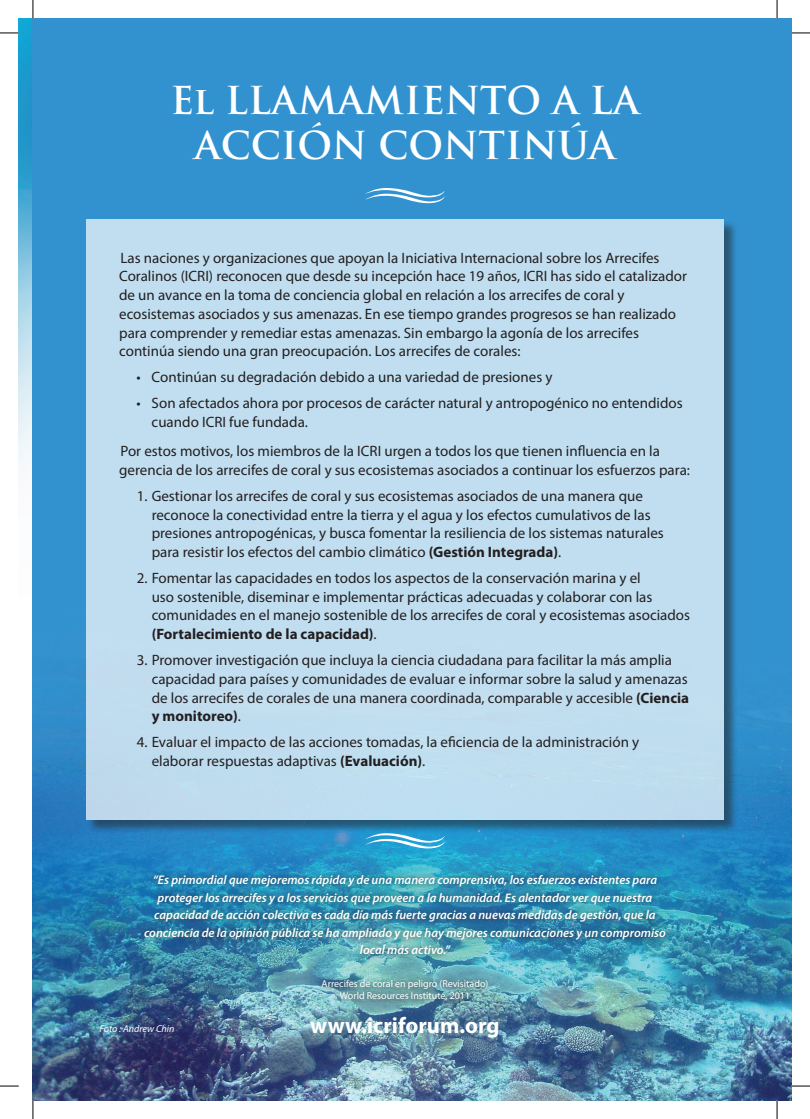
<style>
.page{position:relative;width:810px;height:1119px;background:#fff}
.page>*{position:absolute;margin:0;border:0;box-sizing:border-box;transform-origin:0 0}
.t1{font:700 37.5px/45px "Trajan Pro";color:#fff;text-align:center}
.t2{font:700 22.5px "Myriad Pro";color:#fff}
.t3{font:15px/18.8px "Myriad Pro";color:#231f20}
.t4{font:italic 600 12.5px/17.5px "Myriad Pro";color:#fff;text-align:center}
.t5{font:10px/12px "Myriad Pro";color:#fff;text-align:center}
.t6{font:italic 10px "Myriad Pro";color:#fff}
.s1{font-weight:700}
</style>
<div class="page">
<img style="left:19px;top:19px;width:14px;height:831px">
<img style="left:33px;top:19px;width:758px;height:1080px">
<div style="left:138px;top:868px;width:534px;height:138px;background:#231f20;opacity:.75"></div>
<svg style="left:365px;top:188px;width:80px;height:15px"></svg>
<svg style="left:365px;top:834px;width:80px;height:14px"></svg>
<div style="left:86px;top:219px;width:652px;height:615px;background:#231f20;opacity:.75"></div>
<div style="left:86px;top:219px;width:638px;height:601px;background:#c0def0"></div>
<svg style="left:0;top:32px;width:19px;height:2px"></svg>
<svg style="left:791px;top:32px;width:19px;height:2px"></svg>
<svg style="left:0;top:1085px;width:19px;height:1px"></svg>
<svg style="left:791px;top:1085px;width:19px;height:1px"></svg>
<svg style="left:32px;top:0;width:2px;height:19px"></svg>
<svg style="left:32px;top:1099px;width:2px;height:19px"></svg>
<svg style="left:776px;top:0;width:2px;height:19px"></svg>
<svg style="left:776px;top:1099px;width:2px;height:19px"></svg>
<h1 class="t1" style="left:170px;top:79px;width:471px">El LLAMAMIENTO A LA<br>ACCIÓN CONTINÚA</h1>
<p class="t3" style="left:119px;top:248px;width:569px">Las naciones y organizaciones que apoyan la Iniciativa Internacional sobre los Arrecifes Coralinos (ICRI) reconocen que desde su incepción hace 19 años, ICRI has sido el catalizador de un avance en la toma de conciencia global en relación a los arrecifes de coral y ecosistemas asociados y sus amenazas. En ese tiempo grandes progresos se han realizado para comprender y remediar estas amenazas. Sin embargo la agonía de los arrecifes continúa siendo una gran preocupación. Los arrecifes de corales:</p>
<p class="t3" style="left:137px;top:367px;width:417px">• Continúan su degradación debido a una variedad de presiones y</p>
<p class="t3" style="left:152px;top:393px;width:533px;text-indent:-15px">• Son afectados ahora por procesos de carácter natural y antropogénico no entendidos cuando ICRI fue fundada.</p>
<p class="t3" style="left:119px;top:441px;width:572px">Por estos motivos, los miembros de la ICRI urgen a todos los que tienen influencia en la gerencia de los arrecifes de coral y sus ecosistemas asociados a continuar los esfuerzos para:</p>
<p class="t3" style="left:152px;top:486px;width:514px;text-indent:-15px">1. Gestionar los arrecifes de coral y sus ecosistemas asociados de una manera que reconoce la conectividad entre la tierra y el agua y los efectos cumulativos de las presiones antropogénicas, y busca fomentar la resiliencia de los sistemas naturales para resistir los efectos del cambio climático <span class="s1">(Gestión Integrada)</span>.</p>
<p class="t3" style="left:152px;top:568px;width:540px;text-indent:-15px">2. Fomentar las capacidades en todos los aspectos de la conservación marina y el<br>uso sostenible, diseminar e implementar prácticas adecuadas y colaborar con las comunidades en el manejo sostenible de los arrecifes de coral y ecosistemas asociados <span class="s1">(Fortalecimiento de la capacidad)</span>.</p>
<p class="t3" style="left:152px;top:650px;width:539px;text-indent:-15px">3. Promover investigación que incluya la ciencia ciudadana para facilitar la más amplia capacidad para países y comunidades de evaluar e informar sobre la salud y amenazas de los arrecifes de corales de una manera coordinada, comparable y accesible <span class="s1">(Ciencia y monitoreo)</span>.</p>
<p class="t3" style="left:152px;top:732px;width:489px;text-indent:-15px">4. Evaluar el impacto de las acciones tomadas, la eficiencia de la administración y elaborar respuestas adaptivas <span class="s1">(Evaluación)</span>.</p>
<p class="t4" style="left:144px;top:870px;width:523px">“Es primordial que mejoremos rápida y de una manera comprensiva, los esfuerzos existentes para proteger los arrecifes y a los servicios que proveen a la humanidad. Es alentador ver que nuestra capacidad de acción colectiva es cada día más fuerte gracias a nuevas medidas de gestión, que la conciencia de la opinión pública se ha ampliado y que hay mejores comunicaciones y un compromiso local más activo.”</p>
<p class="t5" style="left:322px;top:977px;width:168px">Arrecifes de coral en peligro (Revisitado)<br>World Resources Institute, 2011</p>
<p class="t6" style="left:100px;top:1022px;width:77px">Foto : Andrew Chin</p>
<h2 class="t2" style="left:310px;top:1010px;width:191px">www.icriforum.org</h2>
</div>
